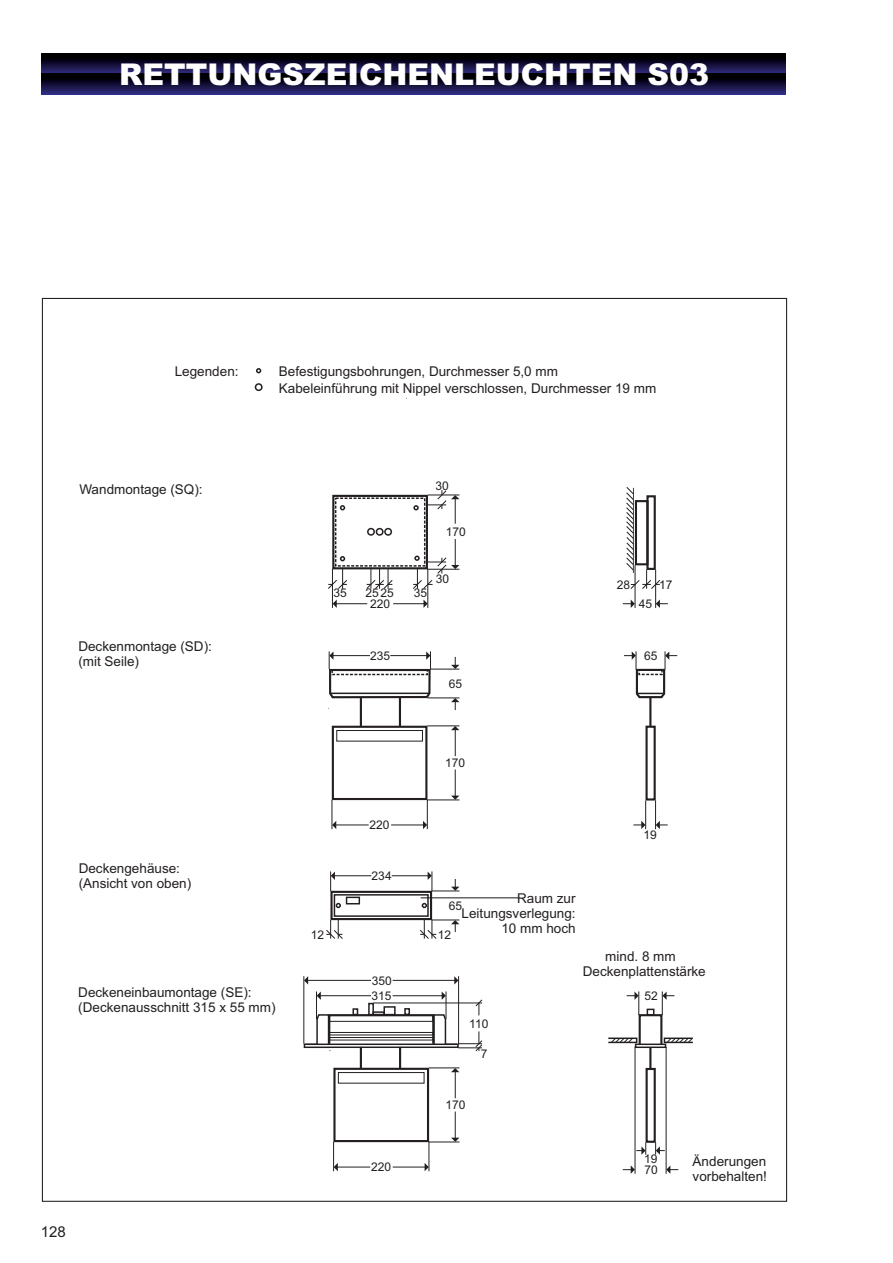
<style>
.page{position:relative;width:893px;height:1263px;background:#fff}
.page>*{position:absolute;margin:0;border:0;box-sizing:border-box;transform-origin:0 0}
.t1{font:900 30px "Arial";color:#fff}
.t2{font:15px "Arial";color:#231f20}
.t3{font:13.5px/15.1px "Arial";color:#231f20}
.t4{font:12px/10.8px "Arial";color:#231f20}
</style>
<div class="page">
<div style="left:41px;top:54px;width:744px;height:20px;background:linear-gradient(to bottom,#000,#2c2776)"></div>
<div style="left:41px;top:74px;width:744px;height:20px;background:linear-gradient(to bottom,#000,#2c2776)"></div>
<svg style="left:256px;top:368px;width:5px;height:5px"></svg>
<div style="left:255px;top:383px;width:8px;height:8px;border:2px solid #231f20;border-radius:50%"></div>
<div style="left:332px;top:495px;width:96px;height:74px;border:2px solid #231f20"></div>
<svg style="left:340px;top:505px;width:5px;height:5px"></svg>
<svg style="left:413px;top:505px;width:6px;height:5px"></svg>
<svg style="left:340px;top:556px;width:5px;height:5px"></svg>
<div style="left:376px;top:528px;width:8px;height:8px;border:2px solid #231f20;border-radius:50%"></div>
<div style="left:384px;top:528px;width:8px;height:8px;border:2px solid #231f20;border-radius:50%"></div>
<div style="left:367px;top:528px;width:8px;height:8px;border:2px solid #231f20;border-radius:50%"></div>
<hr style="left:428px;top:569px;width:1px;height:39px;background:#231f20">
<hr style="left:332px;top:569px;width:1px;height:39px;background:#231f20">
<hr style="left:393px;top:603px;width:31px;height:1px;background:#231f20">
<hr style="left:336px;top:603px;width:31px;height:1px;background:#231f20">
<svg style="left:328px;top:568px;width:19px;height:21px"></svg>
<svg style="left:366px;top:568px;width:27px;height:21px"></svg>
<hr style="left:635px;top:565px;width:1px;height:43px;background:#231f20">
<hr style="left:655px;top:570px;width:1px;height:38px;background:#231f20">
<svg style="left:656px;top:599px;width:12px;height:9px"></svg>
<svg style="left:623px;top:599px;width:12px;height:9px"></svg>
<svg style="left:626px;top:487px;width:34px;height:102px"></svg>
<svg style="left:413px;top:539px;width:46px;height:50px"></svg>
<svg style="left:423px;top:599px;width:5px;height:9px"></svg>
<svg style="left:333px;top:599px;width:4px;height:9px"></svg>
<svg style="left:428px;top:490px;width:31px;height:34px"></svg>
<svg style="left:624px;top:651px;width:53px;height:48px"></svg>
<svg style="left:328px;top:651px;width:131px;height:59px"></svg>
<hr style="left:391px;top:825px;width:33px;height:1px;background:#231f20">
<hr style="left:335px;top:825px;width:34px;height:1px;background:#231f20">
<div style="left:332px;top:726px;width:95px;height:74px;border:2px solid #231f20"></div>
<svg style="left:423px;top:800px;width:5px;height:29px"></svg>
<hr style="left:427px;top:800px;width:32px;height:1px;background:#231f20">
<svg style="left:451px;top:727px;width:8px;height:29px"></svg>
<svg style="left:451px;top:769px;width:8px;height:31px"></svg>
<hr style="left:427px;top:726px;width:32px;height:1px;background:#231f20">
<div style="left:645px;top:726px;width:11px;height:74px;border:2px solid #231f20"></div>
<svg style="left:332px;top:800px;width:4px;height:29px"></svg>
<svg style="left:655px;top:800px;width:13px;height:29px"></svg>
<svg style="left:633px;top:800px;width:13px;height:29px"></svg>
<div style="left:336px;top:730px;width:87px;height:11px;border:1px solid #231f20"></div>
<hr style="left:334px;top:875px;width:37px;height:1px;background:#231f20">
<hr style="left:392px;top:875px;width:37px;height:1px;background:#231f20">
<div style="left:330px;top:891px;width:102px;height:29px;border:2px solid #231f20"></div>
<div style="left:334px;top:894px;width:95px;height:23px;border:1px solid #231f20"></div>
<svg style="left:326px;top:919px;width:17px;height:20px"></svg>
<svg style="left:420px;top:919px;width:39px;height:20px"></svg>
<svg style="left:422px;top:903px;width:5px;height:5px"></svg>
<svg style="left:428px;top:871px;width:31px;height:21px"></svg>
<svg style="left:330px;top:871px;width:31px;height:37px"></svg>
<hr style="left:421px;top:897px;width:98px;height:1px;background:#231f20">
<div style="left:335px;top:497px;width:90px;height:70px;border:1px dashed #231f20"></div>
<div style="left:638px;top:669px;width:25px;height:6px;border:1px dashed #231f20"></div>
<div style="left:331px;top:669px;width:97px;height:6px;border:1px dashed #231f20"></div>
<div style="left:647px;top:1009px;width:7px;height:7px;border:1px solid #231f20"></div>
<div style="left:639px;top:1014px;width:23px;height:31px;border:2px solid #231f20"></div>
<svg style="left:610px;top:1037px;width:83px;height:12px"></svg>
<hr style="left:666px;top:1047px;width:1px;height:127px;background:#231f20">
<svg style="left:627px;top:991px;width:12px;height:24px"></svg>
<div style="left:646px;top:1068px;width:10px;height:75px;border:2px solid #231f20"></div>
<svg style="left:666px;top:1165px;width:12px;height:9px"></svg>
<svg style="left:636px;top:1143px;width:10px;height:12px"></svg>
<svg style="left:662px;top:991px;width:12px;height:24px"></svg>
<hr style="left:635px;top:1047px;width:1px;height:127px;background:#231f20">
<svg style="left:655px;top:1142px;width:10px;height:13px"></svg>
<svg style="left:623px;top:1165px;width:12px;height:9px"></svg>
<hr style="left:649px;top:1047px;width:2px;height:22px;background:#231f20">
<hr style="left:304px;top:976px;width:1px;height:68px;background:#231f20">
<hr style="left:458px;top:976px;width:1px;height:68px;background:#231f20">
<hr style="left:308px;top:980px;width:63px;height:1px;background:#231f20">
<hr style="left:393px;top:980px;width:62px;height:1px;background:#231f20">
<hr style="left:393px;top:1167px;width:32px;height:1px;background:#231f20">
<hr style="left:337px;top:1167px;width:33px;height:1px;background:#231f20">
<div style="left:333px;top:1068px;width:96px;height:74px;border:2px solid #231f20"></div>
<hr style="left:429px;top:1142px;width:30px;height:1px;background:#231f20">
<svg style="left:451px;top:1069px;width:8px;height:29px"></svg>
<svg style="left:451px;top:1111px;width:8px;height:31px"></svg>
<hr style="left:429px;top:1068px;width:30px;height:1px;background:#231f20">
<div style="left:338px;top:1072px;width:86px;height:11px;border:1px solid #231f20"></div>
<svg style="left:333px;top:1142px;width:5px;height:29px"></svg>
<svg style="left:304px;top:976px;width:4px;height:8px"></svg>
<svg style="left:425px;top:1142px;width:5px;height:29px"></svg>
<svg style="left:303px;top:991px;width:179px;height:61px"></svg>
<svg style="left:454px;top:976px;width:4px;height:8px"></svg>
<hr style="left:399px;top:1047px;width:2px;height:22px;background:#231f20">
<hr style="left:360px;top:1047px;width:2px;height:22px;background:#231f20">
<hr style="left:399px;top:697px;width:2px;height:30px;background:#231f20">
<hr style="left:649px;top:697px;width:2px;height:30px;background:#231f20">
<hr style="left:360px;top:697px;width:2px;height:29px;background:#231f20">
<h1 class="t1" style="left:119px;top:63px;width:591px">RETTUNGSZEICHENLEUCHTEN S03</h1>
<p class="t3" style="left:175px;top:364px;width:65px">Legenden:</p>
<p class="t3" style="left:279px;top:364px;width:379px;line-height:17.1px">Befestigungsbohrungen, Durchmesser 5,0 mm<br>Kabeleinführung mit Nippel verschlossen, Durchmesser 19 mm</p>
<p class="t3" style="left:79px;top:482px;width:125px">Wandmontage (SQ):</p>
<p class="t3" style="left:78px;top:640px;width:135px">Deckenmontage (SD): (mit Seile)</p>
<p class="t3" style="left:79px;top:862px;width:114px">Deckengehäuse: (Ansicht von oben)</p>
<p class="t3" style="left:78px;top:986px;width:199px">Deckeneinbaumontage (SE): (Deckenausschnitt 315 x 55 mm)</p>
<p class="t2" style="left:41px;top:1226px;width:27px">128</p>
<p class="t4" style="left:436px;top:481px;width:15px">30</p>
<p class="t4" style="left:333px;top:589px;width:15px">35</p>
<p class="t4" style="left:365px;top:589px;width:30px">2525</p>
<p class="t4" style="left:414px;top:589px;width:15px">35</p>
<p class="t4" style="left:370px;top:599px;width:22px">220</p>
<p class="t4" style="left:446px;top:527px;width:22px">170</p>
<p class="t4" style="left:436px;top:574px;width:15px">30</p>
<p class="t4" style="left:370px;top:651px;width:22px">235</p>
<p class="t4" style="left:449px;top:679px;width:15px">65</p>
<p class="t4" style="left:369px;top:821px;width:22px">220</p>
<p class="t4" style="left:372px;top:871px;width:22px">234</p>
<p class="t4" style="left:445px;top:759px;width:22px">170</p>
<p class="t3" style="left:462px;top:891px;width:116px;text-align:right">Raum zur<br>Leitungsverlegung:<br>10 mm hoch</p>
<p class="t4" style="left:449px;top:901px;width:15px">65</p>
<p class="t4" style="left:311px;top:930px;width:15px">12</p>
<p class="t4" style="left:438px;top:930px;width:15px">12</p>
<p class="t4" style="left:617px;top:580px;width:15px">28</p>
<p class="t4" style="left:659px;top:580px;width:15px">17</p>
<p class="t4" style="left:639px;top:599px;width:15px">45</p>
<p class="t4" style="left:644px;top:651px;width:15px">65</p>
<p class="t4" style="left:643px;top:830px;width:15px">19</p>
<p class="t4" style="left:372px;top:976px;width:22px">350</p>
<p class="t4" style="left:372px;top:991px;width:22px">315</p>
<p class="t4" style="left:371px;top:1163px;width:22px">220</p>
<p class="t4" style="left:469px;top:1019px;width:21px">110</p>
<p class="t4" style="left:481px;top:1050px;width:8px">7</p>
<p class="t4" style="left:446px;top:1101px;width:22px">170</p>
<p class="t3" style="left:583px;top:950px;width:125px;text-align:center">mind. 8 mm<br>Deckenplattenstärke</p>
<p class="t4" style="left:644px;top:991px;width:15px">52</p>
<p class="t4" style="left:644px;top:1154px;width:15px">19<br>70</p>
<p class="t3" style="left:693px;top:1155px;width:76px">Änderungen vorbehalten!</p>
</div>
